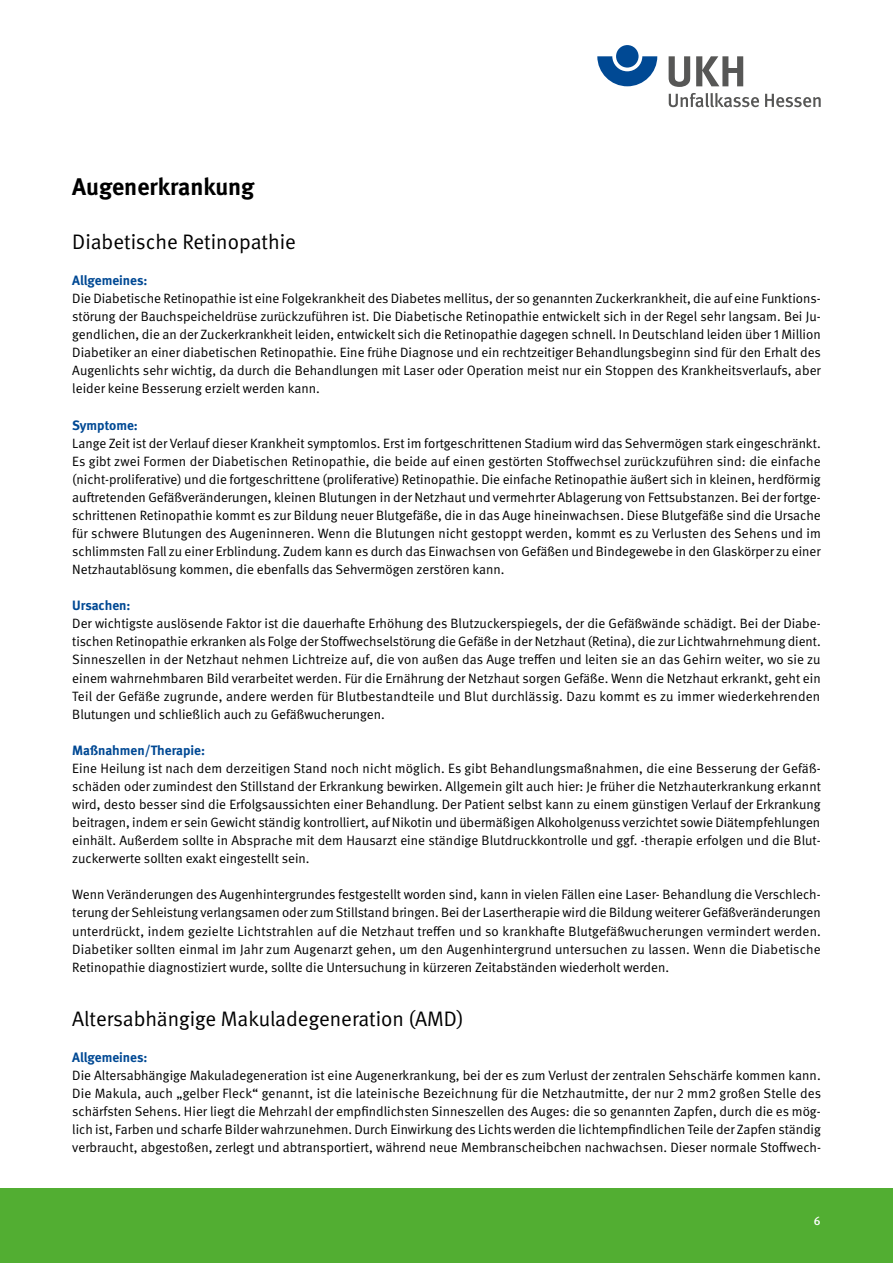
<style>
.page{position:relative;width:893px;height:1263px;background:#fff}
.page>*{position:absolute;margin:0;border:0;box-sizing:border-box;transform-origin:0 0}
.t1{font:700 24px "DGUV Meta";color:#000}
.t2{font:21px "DGUV Meta";color:#000}
.t3{font:13.5px/18px "DGUV Meta";color:#000;text-align:justify}
.t4{font:700 13.5px "DGUV Meta";color:#004994}
.t5{font:500 12px "DGUV Meta";color:#fff}
</style>
<div class="page">
<svg style="left:597px;top:56px;width:60px;height:30px"></svg>
<div style="left:616px;top:45px;width:23px;height:23px;background:#004994;border-radius:50%"></div>
<svg style="left:669px;top:56px;width:21px;height:31px"></svg>
<svg style="left:696px;top:56px;width:47px;height:30px"></svg>
<svg style="left:669px;top:93px;width:90px;height:14px"></svg>
<svg style="left:765px;top:94px;width:56px;height:13px"></svg>
<div style="left:0;top:1188px;width:893px;height:75px;background:#52ae32"></div>
<h1 class="t1" style="left:72px;top:172px;width:184px">Augenerkrankung</h1>
<h2 class="t2" style="left:72px;top:229px;width:225px">Diabetische Retinopathie</h2>
<p class="t4" style="left:72px;top:272px;width:77px">Allgemeines:</p>
<p class="t3" style="left:72px;top:290px;width:750px">Die Diabetische Retinopathie ist eine Folgekrankheit des Diabetes mellitus, der so genannten Zuckerkrankheit, die auf eine Funktions&shy;störung der Bauchspeicheldrüse zurückzuführen ist. Die Diabetische Retinopathie entwickelt sich in der Regel sehr langsam. Bei Ju&shy;gendlichen, die an der Zuckerkrankheit leiden, entwickelt sich die Retinopathie dagegen schnell. In Deutschland leiden über 1 Million Diabetiker an einer diabetischen Retinopathie. Eine frühe Diagnose und ein rechtzeitiger Behandlungsbeginn sind für den Erhalt des Augenlichts sehr wichtig, da durch die Behandlungen mit Laser oder Operation meist nur ein Stoppen des Krankheitsverlaufs, aber leider keine Besserung erzielt werden kann.</p>
<p class="t4" style="left:72px;top:417px;width:67px">Symptome:</p>
<p class="t3" style="left:72px;top:434px;width:750px">Lange Zeit ist der Verlauf dieser Krankheit symptomlos. Erst im fortgeschrittenen Stadium wird das Sehvermögen stark eingeschränkt.<br>Es gibt zwei Formen der Diabetischen Retinopathie, die beide auf einen gestörten Stoffwechsel zurückzuführen sind: die einfache (nicht-proliferative) und die fortgeschrittene (proliferative) Retinopathie. Die einfache Retinopathie äußert sich in kleinen, herdförmig auftretenden Gefäßveränderungen, kleinen Blutungen in der Netzhaut und vermehrter Ablagerung von Fettsubstanzen. Bei der fortge&shy;schrittenen Retinopathie kommt es zur Bildung neuer Blutgefäße, die in das Auge hineinwachsen. Diese Blutgefäße sind die Ursache für schwere Blutungen des Augeninneren. Wenn die Blutungen nicht gestoppt werden, kommt es zu Verlusten des Sehens und im schlimmsten Fall zu einer Erblindung. Zudem kann es durch das Einwachsen von Gefäßen und Bindegewebe in den Glaskörper zu einer Netzhautablösung kommen, die ebenfalls das Sehvermögen zerstören kann.</p>
<p class="t4" style="left:72px;top:597px;width:60px">Ursachen:</p>
<p class="t3" style="left:72px;top:615px;width:750px">Der wichtigste auslösende Faktor ist die dauerhafte Erhöhung des Blutzuckerspiegels, der die Gefäßwände schädigt. Bei der Diabe&shy;tischen Retinopathie erkranken als Folge der Stoffwechselstörung die Gefäße in der Netzhaut (Retina), die zur Lichtwahrnehmung dient.<br>Sinneszellen in der Netzhaut nehmen Lichtreize auf, die von außen das Auge treffen und leiten sie an das Gehirn weiter, wo sie zu einem wahrnehmbaren Bild verarbeitet werden. Für die Ernährung der Netzhaut sorgen Gefäße. Wenn die Netzhaut erkrankt, geht ein Teil der Gefäße zugrunde, andere werden für Blutbestandteile und Blut durchlässig. Dazu kommt es zu immer wiederkehrenden Blutungen und schließlich auch zu Gefäßwucherungen.</p>
<p class="t4" style="left:72px;top:742px;width:134px">Maßnahmen/Therapie:</p>
<p class="t3" style="left:72px;top:759px;width:750px">Eine Heilung ist nach dem derzeitigen Stand noch nicht möglich. Es gibt Behandlungsmaßnahmen, die eine Besserung der Gefäß&shy;schäden oder zumindest den Stillstand der Erkrankung bewirken. Allgemein gilt auch hier: Je früher die Netzhauterkrankung erkannt wird, desto besser sind die Erfolgsaussichten einer Behandlung. Der Patient selbst kann zu einem günstigen Verlauf der Erkrankung beitragen, indem er sein Gewicht ständig kontrolliert, auf Nikotin und übermäßigen Alkoholgenuss verzichtet sowie Diätempfehlungen einhält. Außerdem sollte in Absprache mit dem Hausarzt eine ständige Blutdruckkontrolle und ggf. -therapie erfolgen und die Blut&shy;zuckerwerte sollten exakt eingestellt sein.</p>
<p class="t3" style="left:72px;top:886px;width:750px">Wenn Veränderungen des Augenhintergrundes festgestellt worden sind, kann in vielen Fällen eine Laser- Behandlung die Verschlech&shy;terung der Sehleistung verlangsamen oder zum Stillstand bringen. Bei der Lasertherapie wird die Bildung weiterer Gefäßveränderungen unterdrückt, indem gezielte Lichtstrahlen auf die Netzhaut treffen und so krankhafte Blutgefäßwucherungen vermindert werden.<br>Diabetiker sollten einmal im Jahr zum Augenarzt gehen, um den Augenhintergrund untersuchen zu lassen. Wenn die Diabetische Retinopathie diagnostiziert wurde, sollte die Untersuchung in kürzeren Zeitabständen wiederholt werden.</p>
<h2 class="t2" style="left:72px;top:1006px;width:393px">Altersabhängige Makuladegeneration (AMD)</h2>
<p class="t4" style="left:72px;top:1049px;width:77px">Allgemeines:</p>
<p class="t3" style="left:72px;top:1067px;width:750px">Die Altersabhängige Makuladegeneration ist eine Augenerkrankung, bei der es zum Verlust der zentralen Sehschärfe kommen kann.<br>Die Makula, auch „gelber Fleck“ genannt, ist die lateinische Bezeichnung für die Netzhautmitte, der nur 2 mm2 großen Stelle des schärfsten Sehens. Hier liegt die Mehrzahl der empfindlichsten Sinneszellen des Auges: die so genannten Zapfen, durch die es mög&shy;lich ist, Farben und scharfe Bilder wahrzunehmen. Durch Einwirkung des Lichts werden die lichtempfindlichen Teile der Zapfen ständig verbraucht, abgestoßen, zerlegt und abtransportiert, während neue Membranscheibchen nachwachsen. Dieser normale Stoffwech-</p>
<p class="t5" style="left:814px;top:1213px;width:8px">6</p>
</div>
